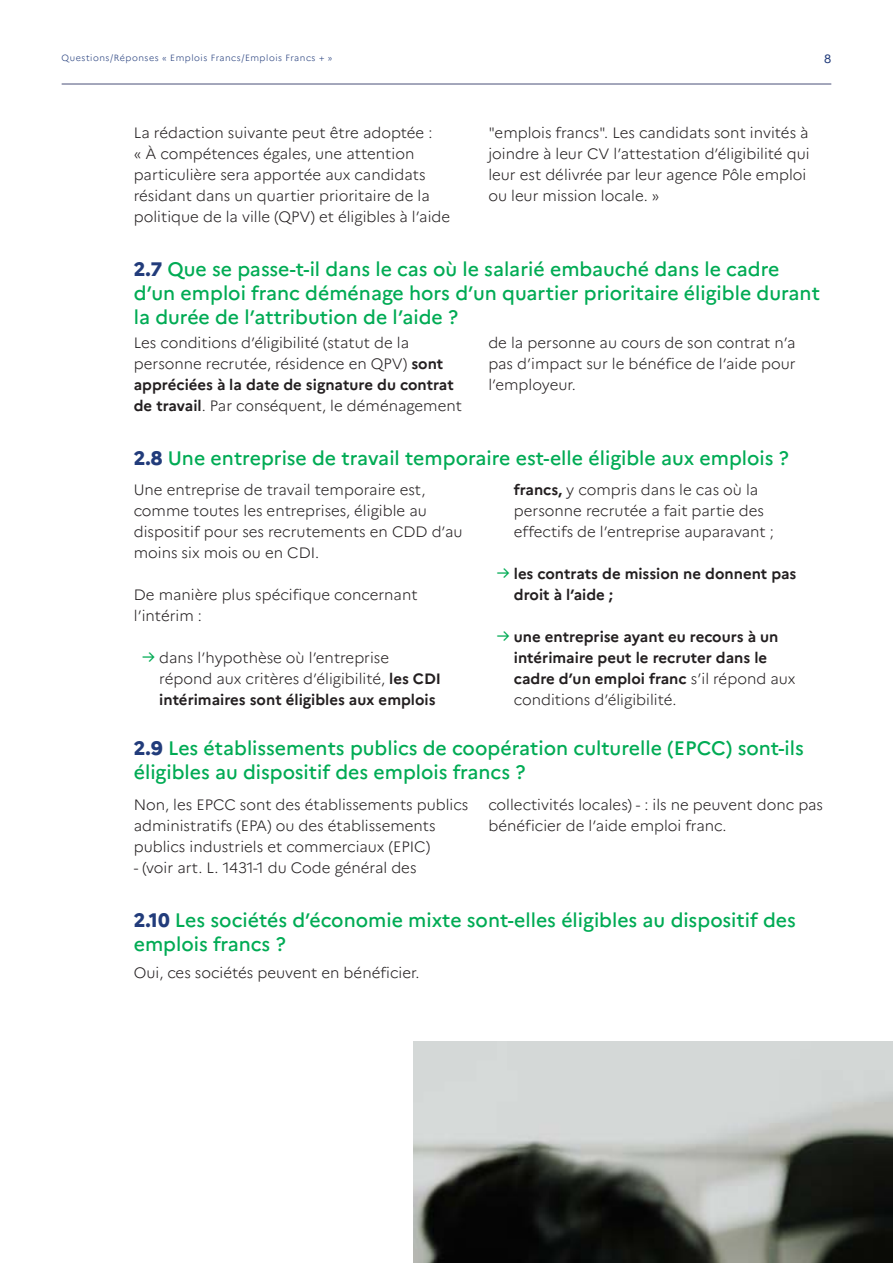
<style>
.page{position:relative;width:893px;height:1263px;background:#fff}
.page>*{position:absolute;margin:0;border:0;box-sizing:border-box;transform-origin:0 0}
.TITRE_C{font:500 19.5px/24px "Marianne";color:#00ab54}
.courant{font:300 15px/21px "Marianne";color:#231f20}
.t1{font:700 15px/21px "Marianne";color:#231f20}
.t2{font:12px "Marianne";color:#223c7b}
.t3{font:300 9px "Marianne";letter-spacing:.06em;color:#223c7b}
.s1{font-weight:800;color:#223c7b}
.s2{font-weight:700}
.s3{font-weight:400;font-size:16.5px;color:#00ab54}
.s4{font-weight:300}
</style>
<div class="page">
<hr style="left:62px;top:84px;width:769px;height:1px;background:#4a4f78">
<img style="left:414px;top:1041px;width:479px;height:222px">
<p class="t3" style="left:62px;top:52px;width:272px">Questions/Réponses « Emplois Francs/Emplois Francs + »</p>
<p class="t2" style="left:824px;top:51px;width:9px">8</p>
<p class="courant" style="left:134px;top:122px;width:318px">La rédaction suivante peut être adoptée :<br>« À compétences égales, une attention particulière sera apportée aux candidats résidant dans un quartier prioritaire de la politique de la ville (QPV) et éligibles à l’aide</p>
<p class="courant" style="left:488px;top:122px;width:323px">"emplois francs". Les candidats sont invités à joindre à leur CV l’attestation d’éligibilité qui leur est délivrée par leur agence Pôle emploi ou leur mission locale. »</p>
<p class="TITRE_C" style="left:134px;top:257px;width:688px"><span class="s1">2.7</span> Que se passe-t-il dans le cas où le salarié embauché dans le cadre d’un emploi franc déménage hors d’un quartier prioritaire éligible durant la durée de l’attribution de l’aide ?</p>
<p class="courant" style="left:134px;top:332px;width:330px">Les conditions d’éligibilité (statut de la personne recrutée, résidence en QPV) <span class="s2">sont appréciées à la date de signature du contrat de travail</span>. Par conséquent, le déménagement</p>
<p class="courant" style="left:488px;top:332px;width:309px;text-align:justify">de la personne au cours de son contrat n’a pas d’impact sur le bénéfice de l’aide pour l’employeur.</p>
<p class="TITRE_C" style="left:134px;top:446px;width:656px"><span class="s1">2.8</span> Une entreprise de travail temporaire est-elle éligible aux emplois ?</p>
<p class="courant" style="left:134px;top:479px;width:330px">Une entreprise de travail temporaire est, comme toutes les entreprises, éligible au dispositif pour ses recrutements en CDD d’au moins six mois ou en CDI.</p>
<p class="courant" style="left:134px;top:584px;width:285px">De manière plus spécifique concernant l’intérim :</p>
<p class="courant" style="left:159px;top:647px;width:283px;text-indent:-17px"><span class="s3">→</span> dans l’hypothèse où l’entreprise répond aux critères d’éligibilité, <span class="s2">les CDI intérimaires sont éligibles aux emplois</span></p>
<p class="courant" style="left:514px;top:479px;width:261px"><span class="s2">francs,</span> y compris dans le cas où la personne recrutée a fait partie des effectifs de l’entreprise auparavant ;</p>
<p class="t1" style="left:514px;top:563px;width:284px;text-indent:-17px"><span class="s3">→</span> les contrats de mission ne donnent pas droit à l’aide ;</p>
<p class="t1" style="left:514px;top:626px;width:283px;text-indent:-17px"><span class="s3">→</span> une entreprise ayant eu recours à un intérimaire peut le recruter dans le cadre d’un emploi franc <span class="s4">s’il répond aux conditions d’éligibilité.</span></p>
<p class="TITRE_C" style="left:134px;top:736px;width:671px"><span class="s1">2.9</span> Les établissements publics de coopération culturelle (EPCC) sont-ils éligibles au dispositif des emplois francs ?</p>
<p class="courant" style="left:134px;top:794px;width:336px">Non, les EPCC sont des établissements publics administratifs (EPA) ou des établissements publics industriels et commerciaux (EPIC)</p>
<p class="courant" style="left:134px;top:857px;width:284px">- (voir art. L. 1431-1 du Code général des</p>
<p class="courant" style="left:488px;top:794px;width:336px">collectivités locales) - : ils ne peuvent donc pas bénéficier de l’aide emploi franc.</p>
<p class="TITRE_C" style="left:134px;top:908px;width:663px"><span class="s1">2.10</span> Les sociétés d’économie mixte sont-elles éligibles au dispositif des emplois francs ?</p>
<p class="courant" style="left:134px;top:962px;width:287px">Oui, ces sociétés peuvent en bénéficier.</p>
</div>
